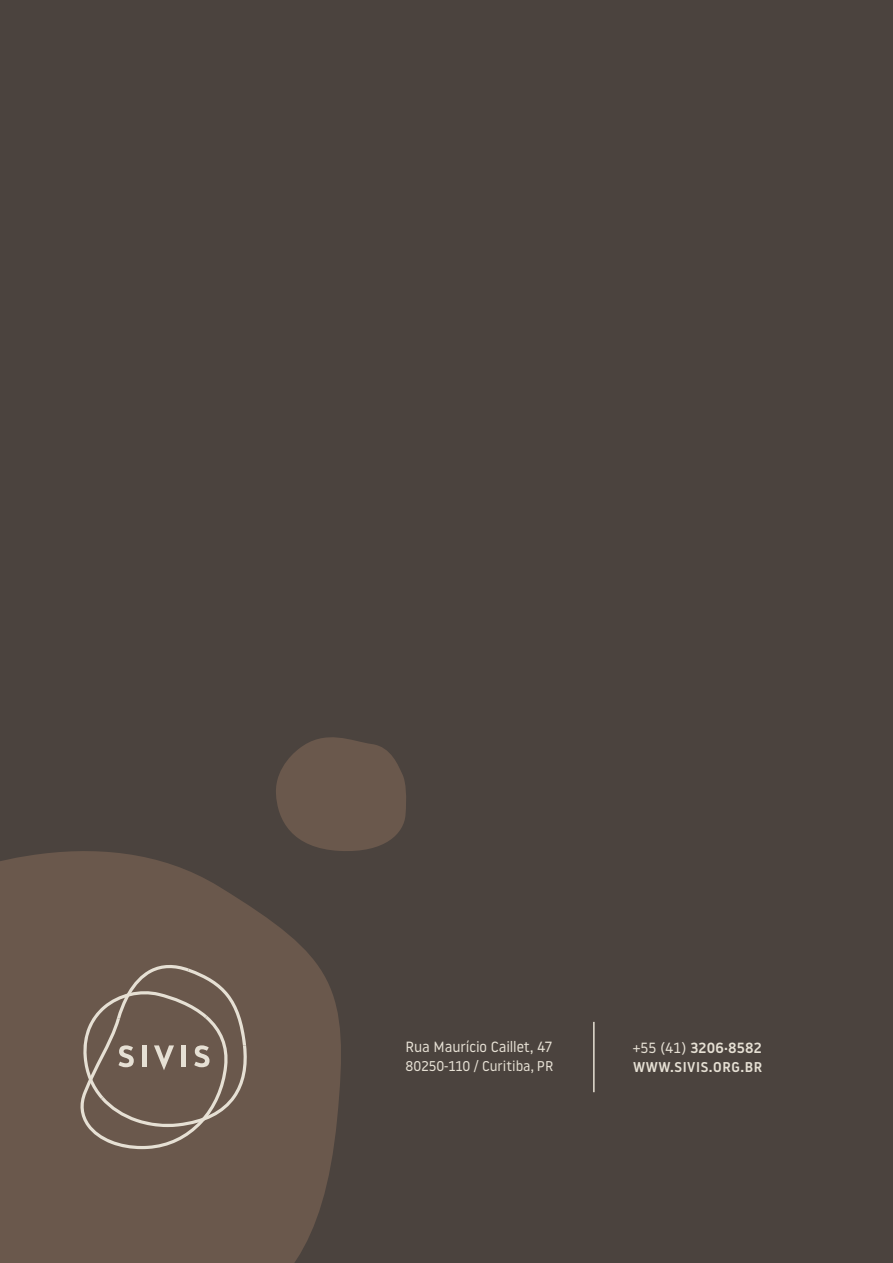
<style>
.page{position:relative;width:893px;height:1263px;background:#4b433e}
.page>*{position:absolute;margin:0;border:0;box-sizing:border-box;transform-origin:0 0}
.t1{font:14.7px "Noway";letter-spacing:-.005em;color:#e6e0d4}
.t2{font:500 14.7px "Noway";letter-spacing:.01em;color:#e6e0d4}
.t3{font:14.1px "Noway";color:#e6e0d4}
.t4{font:500 14.1px "Noway";letter-spacing:.04em;color:#e6e0d4}
.s1{font-weight:400}
</style>
<div class="page">
<svg style="left:0;top:851px;width:341px;height:412px;background:#65554a"></svg>
<svg style="left:275px;top:737px;width:131px;height:116px"></svg>
<hr style="left:593px;top:1022px;width:2px;height:70px;background:#e6e0d4">
<svg style="left:79px;top:963px;width:169px;height:186px;background:#79695d"></svg>
<p class="t1" style="left:405px;top:1037px;width:149px">Rua Maurício Caillet, 47</p>
<p class="t3" style="left:405px;top:1056px;width:150px">80250-110 / Curitiba, PR</p>
<p class="t2" style="left:633px;top:1038px;width:130px"><span class="s1">+55 (41)</span> 3206.8582</p>
<p class="t4" style="left:633px;top:1057px;width:131px">WWW.SIVIS.ORG.BR</p>
</div>
